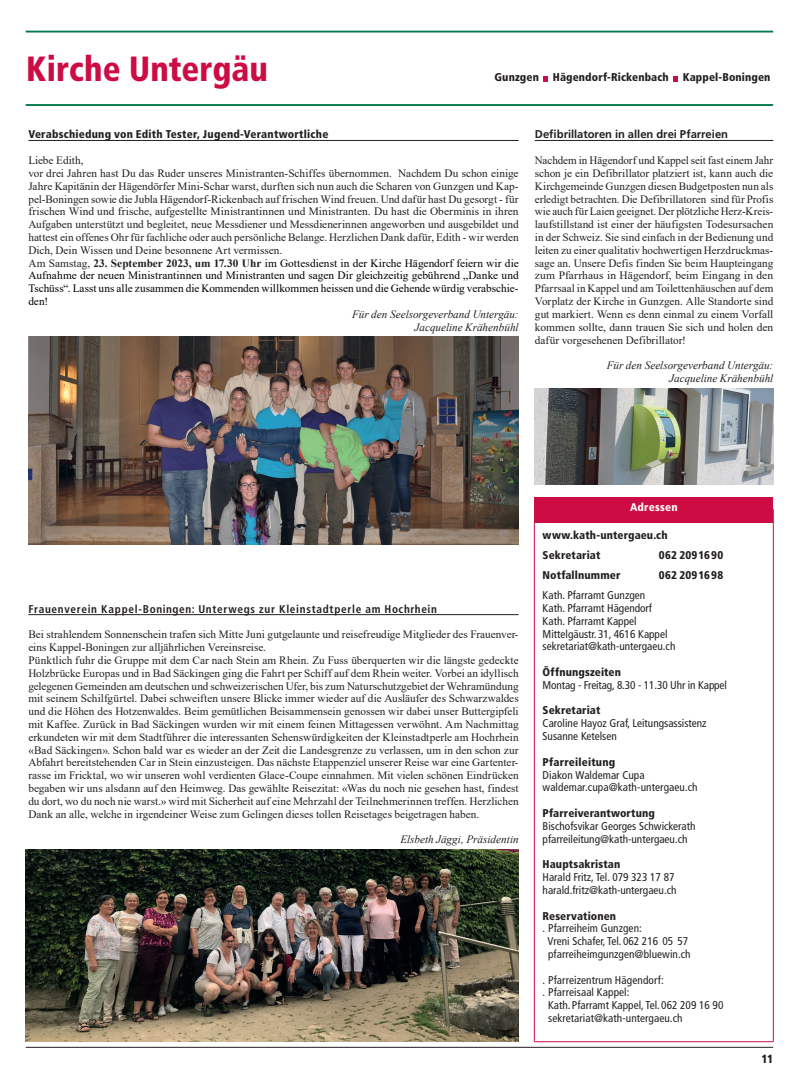
<style>
.page{position:relative;width:798px;height:1081px;background:#fff}
.page>*{position:absolute;margin:0;border:0;box-sizing:border-box;transform-origin:0 0}
.t1{font:900 condensed 35px "Frutiger LT Std";color:#cd0c44;scale:.95 1}
.t2{font:900 condensed 11.88px "Frutiger LT Std";color:#231f20}
.t3{font:11.25px/12.8px "Times New Roman";color:#231f20}
.t4{font:condensed 11.25px/12.9px "Frutiger LT Std";color:#231f20}
.t5{font:900 condensed 11.25px/19.9px "Frutiger LT Std";letter-spacing:.01em;color:#231f20}
.t6{font:italic 11.25px/12.9px "Times New Roman";color:#231f20;text-align:right}
.t7{font:700 condensed 11.25px "Frutiger LT Std";letter-spacing:.06em;color:#231f20}
.t8{font:700 11.25px "Frutiger LT Std";color:#231f20}
.t9{font:900 condensed 11.25px "Frutiger LT Std";letter-spacing:.02em;color:#fff}
.s1{font-weight:700}
.s2{color:#000001}
</style>
<div class="page">
<hr style="left:26px;top:1047px;width:746px;height:1px;background:#231f20">
<hr style="left:26px;top:104px;width:746px;height:2px;background:#00794a">
<hr style="left:26px;top:31px;width:746px;height:2px;background:#00794a">
<svg style="left:673px;top:76px;width:5px;height:5px"></svg>
<svg style="left:543px;top:76px;width:5px;height:5px"></svg>
<hr style="left:534px;top:1041px;width:238px;height:1px;background:#cd0c44">
<div style="left:534px;top:498px;width:238px;height:25px;background:#cd0c44"></div>
<hr style="left:534px;top:523px;width:1px;height:518px;background:#cd0c44">
<hr style="left:772px;top:509px;width:1px;height:532px;background:#cd0c44">
<hr style="left:28px;top:614px;width:490px;height:1px;background:#231f20">
<img style="left:26px;top:849px;width:492px;height:192px">
<hr style="left:28px;top:140px;width:490px;height:1px;background:#231f20">
<img style="left:28px;top:336px;width:490px;height:208px">
<hr style="left:534px;top:140px;width:239px;height:1px;background:#231f20">
<img style="left:534px;top:388px;width:239px;height:96px">
<h1 class="t1" style="left:26px;top:48px;width:256px">Kirche Untergäu</h1>
<p class="t5" style="left:494px;top:67px;width:277px">Gunzgen Hägendorf-Rickenbach Kappel-Boningen</p>
<p class="t5" style="left:28px;top:125px;width:301px">Verabschiedung von Edith Tester, Jugend-Verantwortliche</p>
<p class="t3" style="left:28px;top:154px;width:491px">Liebe Edith,<br>vor drei Jahren hast Du das Ruder unseres Ministranten-Schiffes übernommen. Nachdem Du schon einige Jahre Kapitänin der Hägendörfer Mini-Schar warst, durften sich nun auch die Scharen von Gunzgen und Kap&shy;pel-Boningen sowie die Jubla Hägendorf-Rickenbach auf frischen Wind freuen. Und dafür hast Du gesorgt - für frischen Wind und frische, aufgestellte Ministrantinnen und Ministranten. Du hast die Oberminis in ihren Aufgaben unterstützt und begleitet, neue Messdiener und Messdienerinnen angeworben und ausgebildet und hattest ein offenes Ohr für fachliche oder auch persönliche Belange. Herzlichen Dank dafür, Edith - wir werden Dich, Dein Wissen und Deine besonnene Art vermissen.<br>Am Samstag, <span class="s1">23. September 2023, um 17.30 Uhr</span> <span class="s2">im Gottesdienst in der Kirche Hägendorf feiern wir die Aufnahme der neuen Ministrantinnen und Ministranten und sagen Dir gleichzeitig gebührend „Danke und Tschüss“. Lasst uns alle zusammen die Kommenden willkommen heissen und die Gehende würdig verabschie&shy;den!</span></p>
<p class="t6" style="left:352px;top:307px;width:168px">Für den Seelsorgeverband Untergäu:<br>Jacqueline Krähenbühl</p>
<p class="t8" style="left:534px;top:128px;width:195px">Defibrillatoren in allen drei Pfarreien</p>
<p class="t3" style="left:534px;top:154px;width:240px;text-align:justify">Nachdem in Hägendorf und Kappel seit fast einem Jahr schon je ein Defibrillator platziert ist, kann auch die Kirchgemeinde Gunzgen diesen Budgetposten nun als erledigt betrachten. Die Defibrillatoren sind für Profis wie auch für Laien geeignet. Der plötzliche Herz-Kreis&shy;laufstillstand ist einer der häufigsten Todesursachen in der Schweiz. Sie sind einfach in der Bedienung und leiten zu einer qualitativ hochwertigen Herzdruckmas&shy;sage an. Unsere Defis finden Sie beim Haupteingang zum Pfarrhaus in Hägendorf, beim Eingang in den Pfarrsaal in Kappel und am Toilettenhäuschen auf dem Vorplatz der Kirche in Gunzgen. Alle Standorte sind gut markiert. Wenn es denn einmal zu einem Vorfall kommen sollte, dann trauen Sie sich und holen den dafür vorgesehenen Defibrillator!</p>
<p class="t6" style="left:606px;top:359px;width:168px">Für den Seelsorgeverband Untergäu:<br>Jacqueline Krähenbühl</p>
<p class="t7" style="left:28px;top:602px;width:410px">Frauenverein Kappel-Boningen: Unterwegs zur Kleinstadtperle am Hochrhein</p>
<p class="t3" style="left:28px;top:628px;width:491px">Bei strahlendem Sonnenschein trafen sich Mitte Juni gutgelaunte und reisefreudige Mitglieder des Frauenver&shy;eins Kappel-Boningen zur alljährlichen Vereinsreise.<br>Pünktlich fuhr die Gruppe mit dem Car nach Stein am Rhein. Zu Fuss überquerten wir die längste gedeckte Holzbrücke Europas und in Bad Säckingen ging die Fahrt per Schiff auf dem Rhein weiter. Vorbei an idyllisch gelegenen Gemeinden am deutschen und schweizerischen Ufer, bis zum Naturschutzgebiet der Wehramündung mit seinem Schilfgürtel. Dabei schweiften unsere Blicke immer wieder auf die Ausläufer des Schwarzwaldes und die Höhen des Hotzenwaldes. Beim gemütlichen Beisammensein genossen wir dabei unser Buttergipfeli mit Kaffee. Zurück in Bad Säckingen wurden wir mit einem feinen Mittagessen verwöhnt. Am Nachmittag erkundeten wir mit dem Stadtführer die interessanten Sehenswürdigkeiten der Kleinstadtperle am Hochrhein «Bad Säckingen». Schon bald war es wieder an der Zeit die Landesgrenze zu verlassen, um in den schon zur Abfahrt bereitstehenden Car in Stein einzusteigen. Das nächste Etappenziel unserer Reise war eine Gartenter&shy;rasse im Fricktal, wo wir unseren wohl verdienten Glace-Coupe einnahmen. Mit vielen schönen Eindrücken begaben wir uns alsdann auf den Heimweg. Das gewählte Reisezitat: «Was du noch nie gesehen hast, findest du dort, wo du noch nie warst.» wird mit Sicherheit auf eine Mehrzahl der Teilnehmerinnen treffen. Herzlichen Dank an alle, welche in irgendeiner Weise zum Gelingen dieses tollen Reisetages beigetragen haben.</p>
<p class="t6" style="left:400px;top:833px;width:120px">Elsbeth Jäggi, Präsidentin</p>
<p class="t9" style="left:630px;top:500px;width:49px">Adressen</p>
<p class="t5" style="left:542px;top:525px;width:127px">www.kath-untergaeu.ch<br>Sekretariat</p>
<p class="t5" style="left:658px;top:545px;width:66px">062 2091690</p>
<p class="t5" style="left:542px;top:565px;width:79px">Notfallnummer</p>
<p class="t5" style="left:658px;top:565px;width:66px">062 2091698</p>
<p class="t4" style="left:542px;top:589px;width:134px">Kath. Pfarramt Gunzgen<br>Kath. Pfarramt Hägendorf<br>Kath. Pfarramt Kappel<br>Mittelgäustr. 31, 4616 Kappel sekretariat@kath-untergaeu.ch</p>
<p class="t5" style="left:542px;top:662px;width:80px">Öffnungszeiten</p>
<p class="t4" style="left:542px;top:678px;width:186px">Montag - Freitag, 8.30 - 11.30 Uhr in Kappel</p>
<p class="t5" style="left:542px;top:700px;width:59px">Sekretariat</p>
<p class="t4" style="left:542px;top:717px;width:165px">Caroline Hayoz Graf, Leitungsassistenz<br>Susanne Ketelsen</p>
<p class="t5" style="left:542px;top:752px;width:74px">Pfarreileitung</p>
<p class="t4" style="left:542px;top:768px;width:156px">Diakon Waldemar Cupa waldemar.cupa@kath-untergaeu.ch</p>
<p class="t5" style="left:542px;top:803px;width:114px">Pfarreiverantwortung</p>
<p class="t4" style="left:542px;top:819px;width:154px">Bischofsvikar Georges Schwickerath pfarreileitung@kath-untergaeu.ch</p>
<p class="t5" style="left:542px;top:854px;width:79px">Hauptsakristan</p>
<p class="t4" style="left:542px;top:871px;width:135px">Harald Fritz, Tel. 079 323 17 87 harald.fritz@kath-untergaeu.ch</p>
<p class="t5" style="left:542px;top:905px;width:75px">Reservationen</p>
<p class="t4" style="left:547px;top:922px;width:145px;text-indent:-5px">. Pfarreiheim Gunzgen:<br>Vreni Schafer, Tel. 062 216 05 57 pfarreiheimgunzgen@bluewin.ch</p>
<p class="t4" style="left:542px;top:973px;width:123px">. Pfarreizentrum Hägendorf:</p>
<p class="t4" style="left:542px;top:986px;width:88px">. Pfarreisaal Kappel:</p>
<p class="t4" style="left:548px;top:999px;width:177px">Kath. Pfarramt Kappel, Tel. 062 209 16 90</p>
<p class="t4" style="left:548px;top:1012px;width:136px">sekretariat@kath-untergaeu.ch</p>
<p class="t2" style="left:761px;top:1052px;width:13px">1 13</p>
</div>
